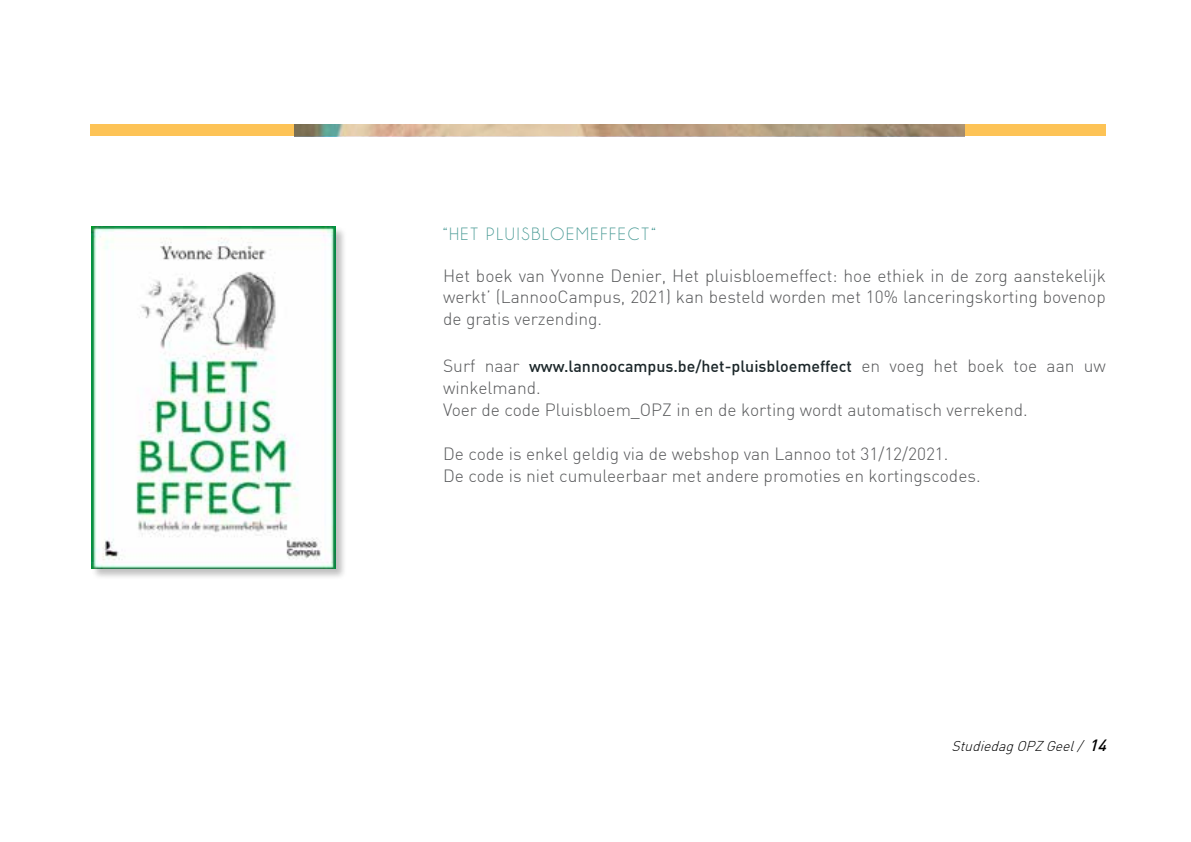
<style>
.page{position:relative;width:1191px;height:842px;background:#fff}
.page>*{position:absolute;margin:0;border:0;box-sizing:border-box;transform-origin:0 0}
.t1{font:18px "Champagne&Limousines";letter-spacing:.1em;color:#489994}
.t2{font:300 17.4px/22px "DIN";color:#58595b}
.t3{font:500 16px "DIN";color:#1c272a}
.t4{font:italic 300 14px "DIN";color:#000}
.s1{font-weight:300;font-size:17.4px;color:#58595b}
.s2{font-weight:500;font-size:16px}
</style>
<div class="page">
<div style="left:91px;top:125px;width:1015px;height:11px;background:#fdc356"></div>
<img style="left:294px;top:125px;width:670px;height:11px">
<div style="left:91px;top:226px;width:256px;height:354px;background:#000;opacity:.25"></div>
<img style="left:91px;top:226px;width:244px;height:342px">
<p class="t1" style="left:443px;top:225px;width:214px">“HET PLUISBLOEMEFFECT“</p>
<p class="t2" style="left:443px;top:264px;width:664px;text-align:justify">Het boek van Yvonne Denier, Het pluisbloemeffect: hoe ethiek in de zorg aanstekelijk werkt’ (LannooCampus, 2021) kan besteld worden met 10% lanceringskorting bovenop de gratis verzending.</p>
<p class="t3" style="left:443px;top:355px;width:664px"><span class="s1">Surf naar</span> www.lannoocampus.be/het-pluisbloemeffect <span class="s1">en voeg het boek toe aan uw</span></p>
<p class="t2" style="left:443px;top:376px;width:586px">winkelmand.<br>Voer de code Pluisbloem_OPZ in en de korting wordt automatisch verrekend.</p>
<p class="t2" style="left:443px;top:442px;width:539px">De code is enkel geldig via de webshop van Lannoo tot 31/12/2021.<br>De code is niet cumuleerbaar met andere promoties en kortingscodes.</p>
<p class="t4" style="left:951px;top:737px;width:161px">StudiedagOPZGeel/ <span class="s2">14</span></p>
</div>
